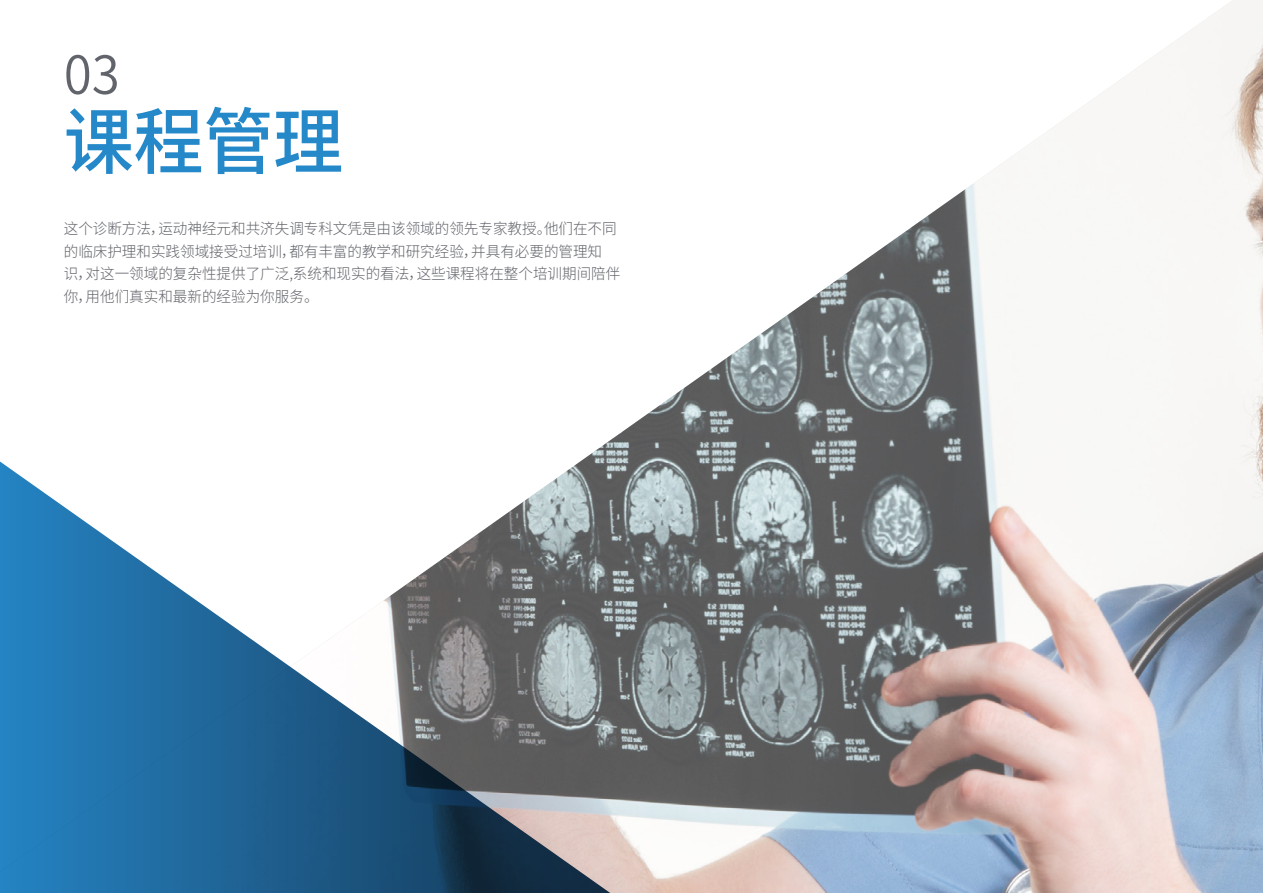
<style>
.page{position:relative;width:1263px;height:893px;background:#fff}
.page>*{position:absolute;margin:0;border:0;box-sizing:border-box;transform-origin:0 0}
.t1{font:500 72px "Source Han Sans CN";color:#2488c9}
.t2{font:52.5px "Source Han Sans CN";color:#61646a}
.t3{font:300 15px/22.5px "Source Han Sans CN";color:#61646a}
</style>
<div class="page">
<img style="left:602px;top:0;width:661px;height:893px">
<svg style="left:0;top:446px;width:640px;height:447px"></svg>
<h2 class="t2" style="left:64px;top:45px;width:57px">03</h2>
<h1 class="t1" style="left:64px;top:101px;width:281px">课程管理</h1>
<p class="t3" style="left:64px;top:218px;width:558px">这个诊断方法，运动神经元和共济失调专科文凭是由该领域的领先专家教授。他们在不同的临床护理和实践领域接受过培训，都有丰富的教学和研究经验，并具有必要的管理知识，对这一领域的复杂性提供了广泛,系统和现实的看法，这些课程将在整个培训期间陪伴你，用他们真实和最新的经验为你服务。</p>
</div>
